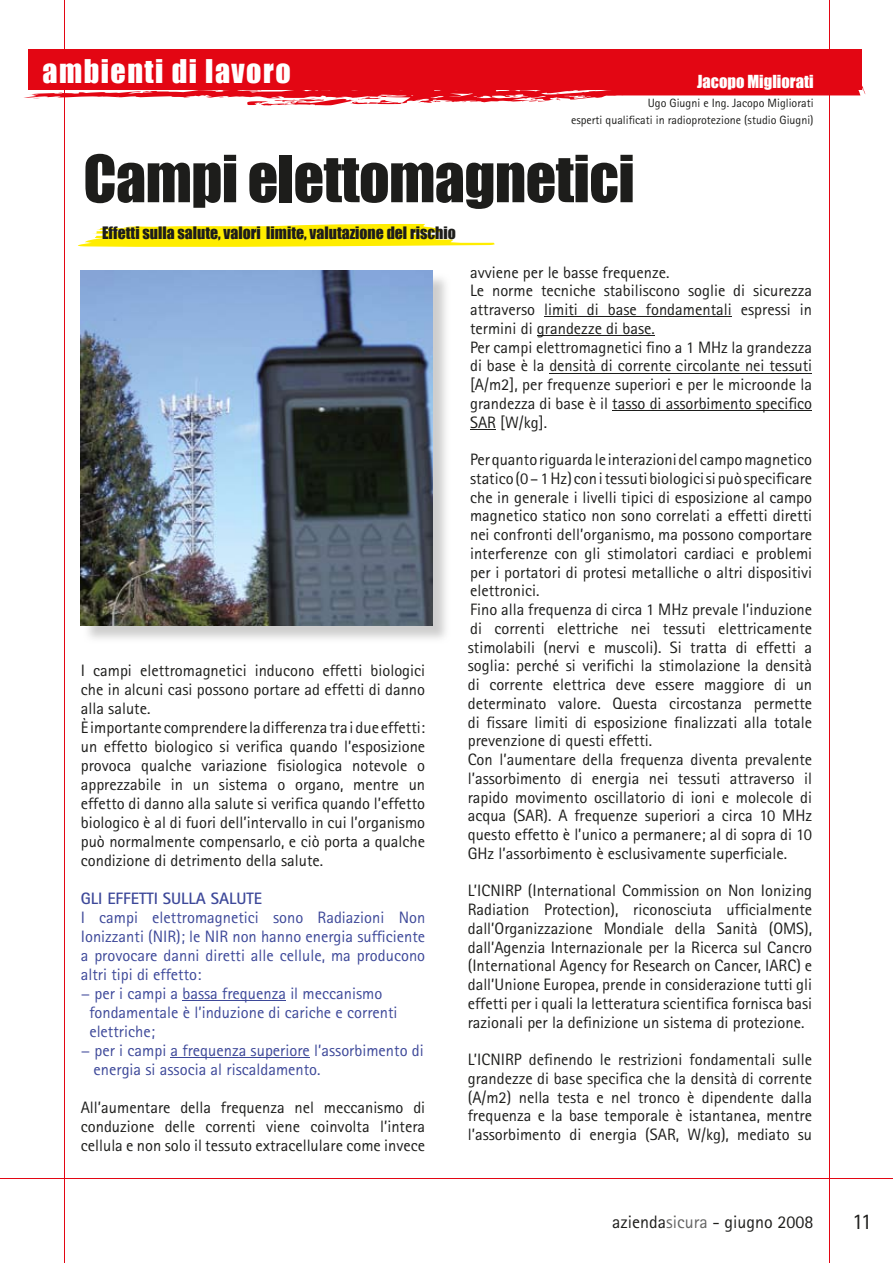
<style>
.page{position:relative;width:893px;height:1263px;background:#fff}
.page>*{position:absolute;margin:0;border:0;box-sizing:border-box;transform-origin:0 0}
.t1{font:60px "Impact";letter-spacing:-.01em;color:#1d1d1b}
.t2{font:30px "Impact";letter-spacing:.05em;color:#fff}
.t3{font:22.5px "Rotis Sans Serif";color:#1d1d1b}
.t4{font:18px "Rotis Sans Serif";color:#1d1d1b}
.t5{font:16.5px/18.8px "Rotis Sans Serif";color:#1d1d1b}
.t6{font:16.5px "Rotis Sans Serif";color:#3d4899}
.t7{font:700 16.5px "Rotis Sans Serif";color:#3d4899}
.t8{font:16.5px "Impact";color:#fff}
.t9{font:15.75px "Impact";color:#1d1d1b}
.t10{font:12px/16.5px "Rotis Sans Serif";color:#1d1d1b;text-align:right}
.s1{color:#646463}
</style>
<div class="page">
<hr style="left:64px;top:0;width:1px;height:1263px;background:#e30613">
<hr style="left:830px;top:0;width:1px;height:1263px;background:#e30613">
<svg style="left:24px;top:49px;width:841px;height:57px;background:#e7303b"></svg>
<hr style="left:0;top:1178px;width:893px;height:1px;background:#e30613">
<hr style="left:183px;top:1000px;width:103px;height:1px;background:#3d4899">
<hr style="left:171px;top:1057px;width:139px;height:1px;background:#3d4899">
<hr style="left:544px;top:316px;width:188px;height:1px;background:#1d1d1b">
<hr style="left:537px;top:335px;width:118px;height:1px;background:#1d1d1b">
<hr style="left:549px;top:373px;width:263px;height:1px;background:#1d1d1b">
<hr style="left:612px;top:410px;width:200px;height:1px;background:#1d1d1b">
<svg style="left:470px;top:429px;width:26px;height:1px"></svg>
<img style="left:83px;top:273px;width:363px;height:366px">
<img style="left:81px;top:271px;width:351px;height:354px">
<svg style="left:77px;top:224px;width:418px;height:23px"></svg>
<h2 class="t2" style="left:43px;top:52px;width:250px">ambienti di lavoro</h2>
<p class="t8" style="left:697px;top:71px;width:118px">Jacopo migliorati</p>
<p class="t10" style="left:571px;top:95px;width:244px">Ugo Giugni e Ing. Jacopo Migliorati<br>esperti qualificati in radioprotezione (studio Giugni)</p>
<h1 class="t1" style="left:83px;top:142px;width:553px">Campi elettomagnetici</h1>
<p class="t9" style="left:102px;top:223px;width:355px">Effetti sulla salute, valori limite, valutazione del rischio</p>
<p class="t5" style="left:81px;top:661px;width:346px">I campi elettromagnetici inducono effetti biologici che in alcuni casi possono portare ad effetti di danno alla salute.<br>È importante comprendere la differenza tra i due effetti: un effetto biologico si verifica quando l’esposizione provoca qualche variazione fisiologica notevole o apprezzabile in un sistema o organo, mentre un effetto di danno alla salute si verifica quando l’effetto biologico è al di fuori dell’intervallo in cui l’organismo può normalmente compensarlo, e ciò porta a qualche condizione di detrimento della salute.</p>
<p class="t7" style="left:81px;top:888px;width:183px">GLI EFFETTI SULLA SALUTE</p>
<p class="t6" style="left:81px;top:907px;width:346px">I campi elettromagnetici sono Radiazioni Non</p>
<p class="t6" style="left:81px;top:926px;width:346px">Ionizzanti (NIR); le NIR non hanno energia sufficiente</p>
<p class="t6" style="left:81px;top:945px;width:346px">a provocare danni diretti alle cellule, ma producono</p>
<p class="t6" style="left:81px;top:964px;width:122px">altri tipi di effetto:</p>
<p class="t6" style="left:81px;top:983px;width:303px">− per i campi a bassa frequenza il meccanismo</p>
<p class="t6" style="left:89px;top:1002px;width:310px">fondamentale è l’induzione di cariche e correnti</p>
<p class="t6" style="left:89px;top:1021px;width:67px">elettriche;</p>
<p class="t6" style="left:81px;top:1040px;width:345px">− per i campi a frequenza superiore l’assorbimento di</p>
<p class="t6" style="left:94px;top:1059px;width:228px">energia si associa al riscaldamento.</p>
<p class="t5" style="left:81px;top:1098px;width:346px;text-align:justify">All’aumentare della frequenza nel meccanismo di conduzione delle correnti viene coinvolta l’intera cellula e non solo il tessuto extracellulare come invece</p>
<p class="t5" style="left:470px;top:263px;width:344px">avviene per le basse frequenze.<br>Le norme tecniche stabiliscono soglie di sicurezza attraverso limiti di base fondamentali espressi in termini di grandezze di base.<br>Per campi elettromagnetici fino a 1 MHz la grandezza di base è la densità di corrente circolante nei tessuti [A/m2], per frequenze superiori e per le microonde la grandezza di base è il tasso di assorbimento specifico SAR [W/kg].</p>
<p class="t5" style="left:468px;top:450px;width:346px">Per quanto riguarda le interazioni del campo magnetico statico (0 – 1 Hz) con i tessuti biologici si può specificare che in generale i livelli tipici di esposizione al campo magnetico statico non sono correlati a effetti diretti nei confronti dell’organismo, ma possono comportare interferenze con gli stimolatori cardiaci e problemi per i portatori di protesi metalliche o altri dispositivi elettronici.<br>Fino alla frequenza di circa 1 MHz prevale l’induzione di correnti elettriche nei tessuti elettricamente stimolabili (nervi e muscoli). Si tratta di effetti a soglia: perché si verifichi la stimolazione la densità di corrente elettrica deve essere maggiore di un determinato valore. Questa circostanza permette di fissare limiti di esposizione finalizzati alla totale prevenzione di questi effetti.<br>Con l’aumentare della frequenza diventa prevalente l’assorbimento di energia nei tessuti attraverso il rapido movimento oscillatorio di ioni e molecole di acqua (SAR). A frequenze superiori a circa 10 MHz questo effetto è l’unico a permanere; al di sopra di 10<br>GHz l’assorbimento è esclusivamente superficiale.</p>
<p class="t5" style="left:468px;top:881px;width:346px;text-align:justify">L’ICNIRP (International Commission on Non Ionizing Radiation Protection), riconosciuta ufficialmente dall’Organizzazione Mondiale della Sanità (OMS), dall’Agenzia Internazionale per la Ricerca sul Cancro (International Agency for Research on Cancer, IARC) e dall’Unione Europea, prende in considerazione tutti gli effetti per i quali la letteratura scientifica fornisca basi razionali per la definizione un sistema di protezione.</p>
<p class="t5" style="left:468px;top:1050px;width:346px;text-align:justify">L’ICNIRP definendo le restrizioni fondamentali sulle grandezze di base specifica che la densità di corrente (A/m2) nella testa e nel tronco è dipendente dalla frequenza e la base temporale è istantanea, mentre l’assorbimento di energia (SAR, W/kg), mediato su</p>
<p class="t4" style="left:612px;top:1211px;width:203px">azienda<span class="s1">sicura</span> - giugno 2008</p>
<h3 class="t3" style="left:852px;top:1208px;width:22px">11</h3>
</div>
